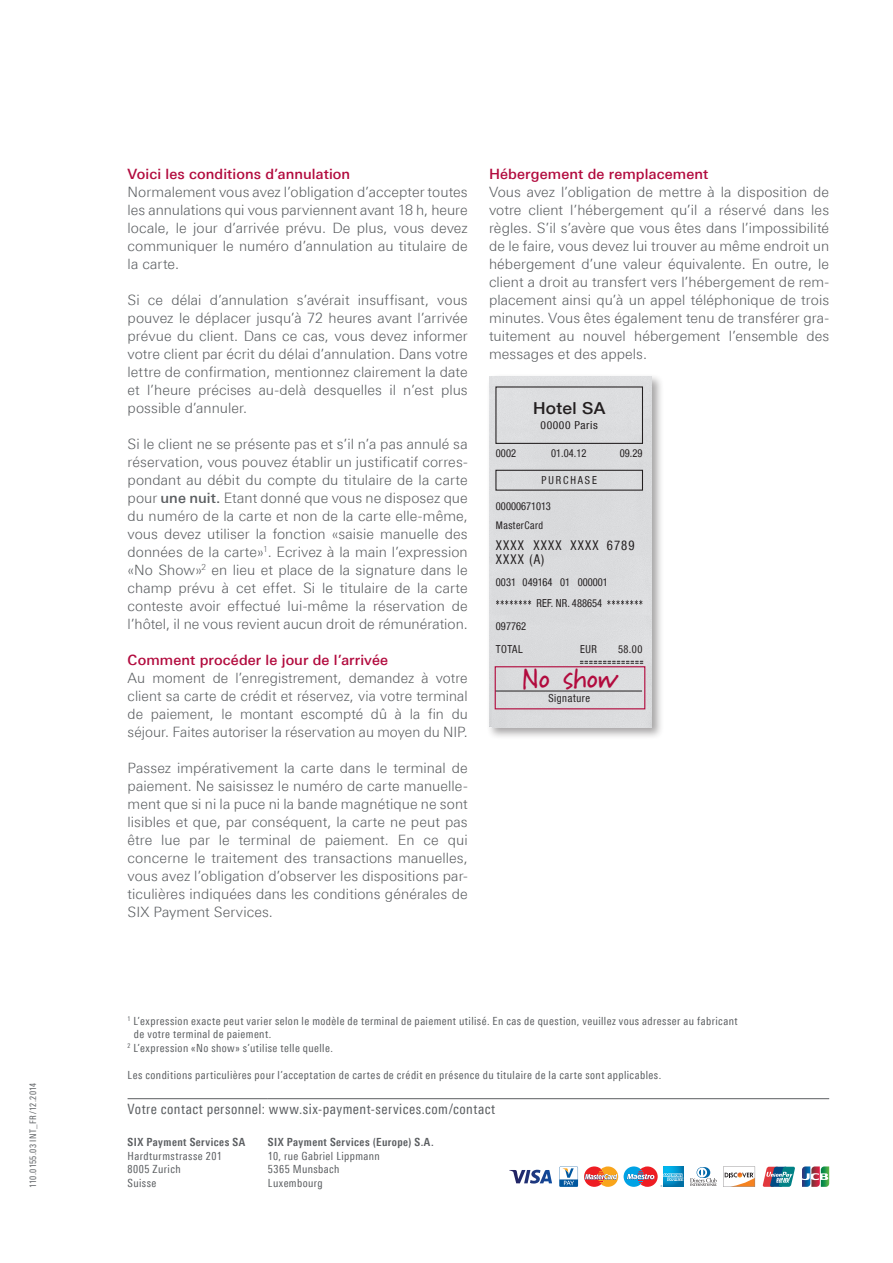
<style>
.page{position:relative;width:893px;height:1263px;background:#fff}
.page>*{position:absolute;margin:0;border:0;box-sizing:border-box;transform-origin:0 0}
.t1{font:700 27px "Marydale";color:#b20b3e}
.t2{font:500 16.5px "Helvetica Neue LT Com";letter-spacing:.02em;color:#231f20;scale:1.05 1}
.t3{font:300 14.25px/18px "Linotype Univers 330";letter-spacing:.005em;color:#5b5e61;text-align:justify}
.t4{font:500 14.25px "Linotype Univers 530";letter-spacing:.005em;color:#b20b3e}
.t5{font:14.25px "Linotype Univers 420 Cn";letter-spacing:.035em;color:#5b5e61}
.t6{font:condensed 13.5px/14.2px "Helvetica Neue LT Com";letter-spacing:.09em;color:#231f20;scale:.95 1}
.t7{font:11.25px/13.5px "Linotype Univers 420 Cn";letter-spacing:.035em;color:#5b5e61}
.t8{font:700 11.25px "Linotype Univers 620 Cn";letter-spacing:.04em;color:#5b5e61}
.t9{font:condensed 10.95px/20.4px "Helvetica Neue LT Com";color:#231f20;scale:.95 1}
.t10{font:condensed 10.95px "Helvetica Neue LT Com";letter-spacing:.05em;color:#231f20;scale:1.05 1}
.t11{font:condensed 10.95px "Helvetica Neue LT Com";letter-spacing:.055em;color:#231f20;scale:.95 1}
.t12{font:condensed 10.95px "Helvetica Neue LT Com";letter-spacing:.18em;color:#231f20;scale:.95 1}
.t13{font:condensed 10.5px "Helvetica Neue LT Com";letter-spacing:.05em;color:#231f20;scale:.95 1}
.t14{font:9px "Linotype Univers 420 Cn";letter-spacing:.035em;color:#5b5e61}
.s1{font-family:"Linotype Univers 530";font-weight:500}
</style>
<div class="page">
<div style="left:486px;top:373px;width:178px;height:367px;background:#231f20;opacity:.4"></div>
<div style="left:489px;top:376px;width:163px;height:351px;background:#dadbdd"></div>
<div style="left:495px;top:386px;width:148px;height:58px;border:1px solid #231f20"></div>
<div style="left:495px;top:470px;width:148px;height:21px;border:1px solid #231f20"></div>
<svg style="left:496px;top:600px;width:35px;height:5px"></svg>
<svg style="left:607px;top:600px;width:35px;height:5px"></svg>
<svg style="left:580px;top:661px;width:63px;height:3px"></svg>
<hr style="left:495px;top:691px;width:147px;height:1px;background:#231f20">
<div style="left:495px;top:666px;width:150px;height:43px;border:1px solid #b20b3e"></div>
<hr style="left:128px;top:1098px;width:140px;height:1px;background:#5b5e61">
<hr style="left:268px;top:1098px;width:561px;height:1px;background:#5b5e61">
<svg style="left:763px;top:1167px;width:32px;height:20px"></svg>
<svg style="left:585px;top:1166px;width:33px;height:21px"></svg>
<svg style="left:802px;top:1166px;width:27px;height:21px"></svg>
<div style="left:624px;top:1166px;width:20px;height:21px;background:#00a2e4;border-radius:50%"></div>
<svg style="left:559px;top:1166px;width:19px;height:21px"></svg>
<svg style="left:690px;top:1167px;width:27px;height:19px"></svg>
<svg style="left:627px;top:1166px;width:57px;height:21px"></svg>
<svg style="left:509px;top:1170px;width:43px;height:13px"></svg>
<svg style="left:723px;top:1166px;width:32px;height:21px"></svg>
<p class="t14" style="left:28px;top:1188px;width:107px;rotate:-90deg">110.0155.03 INT_FR/12.2014</p>
<p class="t4" style="left:128px;top:165px;width:224px">Voici les conditions d’annulation</p>
<p class="t3" style="left:128px;top:183px;width:342px">Normalement vous avez l’obligation d’accepter toutes les annulations qui vous parviennent avant 18 h, heure locale, le jour d’arrivée prévu. De plus, vous devez communiquer le numéro d’annulation au titulaire de la carte.</p>
<p class="t3" style="left:128px;top:291px;width:342px">Si ce délai d’annulation s’avérait insuffisant, vous pouvez le déplacer jusqu’à 72 heures avant l’arrivée prévue du client. Dans ce cas, vous devez informer votre client par écrit du délai d’annulation. Dans votre lettre de confirmation, mentionnez clairement la date et l’heure précises au-delà desquelles il n’est plus possible d’annuler.</p>
<p class="t3" style="left:128px;top:435px;width:342px">Si le client ne se présente pas et s’il n’a pas annulé sa réservation, vous pouvez établir un justificatif corres&shy;pondant au débit du compte du titulaire de la carte pour <span class="s1">une nuit.</span> Etant donné que vous ne disposez que du numéro de la carte et non de la carte elle-même, vous devez utiliser la fonction «saisie manuelle des données de la carte»<sup>1</sup>. Ecrivez à la main l’expression «No Show»<sup>2</sup> en lieu et place de la signature dans le champ prévu à cet effet. Si le titulaire de la carte conteste avoir effectué lui-même la réservation de l’hôtel, il ne vous revient aucun droit de rémunération.</p>
<p class="t4" style="left:128px;top:651px;width:262px">Comment procéder le jour de l’arrivée</p>
<p class="t3" style="left:128px;top:669px;width:342px">Au moment de l’enregistrement, demandez à votre client sa carte de crédit et réservez, via votre terminal de paiement, le montant escompté dû à la fin du séjour. Faites autoriser la réservation au moyen du NIP.</p>
<p class="t3" style="left:128px;top:759px;width:342px">Passez impérativement la carte dans le terminal de paiement. Ne saisissez le numéro de carte manuelle&shy;ment que si ni la puce ni la bande magnétique ne sont lisibles et que, par conséquent, la carte ne peut pas être lue par le terminal de paiement. En ce qui concerne le traitement des transactions manuelles, vous avez l’obligation d’observer les dispositions par&shy;ticulières indiquées dans les conditions générales de SIX Payment Services.</p>
<p class="t4" style="left:489px;top:165px;width:221px">Hébergement de remplacement</p>
<p class="t3" style="left:489px;top:183px;width:342px">Vous avez l’obligation de mettre à la disposition de votre client l’hébergement qu’il a réservé dans les règles. S’il s’avère que vous êtes dans l’impossibilité de le faire, vous devez lui trouver au même endroit un hébergement d’une valeur équivalente. En outre, le client a droit au transfert vers l’hébergement de rem&shy;placement ainsi qu’à un appel téléphonique de trois minutes. Vous êtes également tenu de transférer gra&shy;tuitement au nouvel hébergement l’ensemble des messages et des appels.</p>
<p class="t2" style="left:533px;top:398px;width:70px">Hotel SA</p>
<p class="t10" style="left:541px;top:418px;width:56px">00000 Paris</p>
<p class="t9" style="left:496px;top:442px;width:23px">0002</p>
<p class="t9" style="left:551px;top:442px;width:39px">01.04.12</p>
<p class="t9" style="left:620px;top:442px;width:25px">09.29</p>
<p class="t12" style="left:541px;top:474px;width:60px">PURCHASE</p>
<p class="t9" style="left:496px;top:496px;width:59px">00000671013</p>
<p class="t13" style="left:496px;top:519px;width:51px">MasterCard</p>
<p class="t6" style="left:496px;top:537px;width:147px">XXXX XXXX XXXX 6789<br>XXXX (A)</p>
<p class="t9" style="left:536px;top:572px;width:77px;text-indent:-40px">0031 049164 01 000001<br>REF. NR. 488654</p>
<p class="t9" style="left:496px;top:614px;width:33px;line-height:23px">097762<br>TOTAL</p>
<p class="t9" style="left:580px;top:638px;width:19px">EUR</p>
<p class="t9" style="left:618px;top:638px;width:27px">58.00</p>
<h1 class="t1" style="left:522px;top:663px;width:97px;rotate:-1deg">No show</h1>
<p class="t11" style="left:548px;top:691px;width:45px">Signature</p>
<p class="t7" style="left:128px;top:1014px;width:612px"><sup>1</sup> L’expression exacte peut varier selon le modèle de terminal de paiement utilisé. En cas de question, veuillez vous adresser au fabricant</p>
<p class="t7" style="left:134px;top:1028px;width:139px">de votre terminal de paiement.</p>
<p class="t7" style="left:128px;top:1041px;width:207px"><sup>2</sup> L’expression «No show» s’utilise telle quelle.</p>
<p class="t7" style="left:128px;top:1068px;width:535px">Les conditions particulières pour l’acceptation de cartes de crédit en présence du titulaire de la carte sont applicables.</p>
<p class="t5" style="left:128px;top:1101px;width:369px">Votre contact personnel: www.six-payment-services.com/contact</p>
<p class="t8" style="left:128px;top:1136px;width:119px">SIX Payment Services SA</p>
<p class="t7" style="left:128px;top:1149px;width:96px">Hardturmstrasse 201<br>8005 Zurich<br>Suisse</p>
<p class="t8" style="left:268px;top:1136px;width:167px">SIX Payment Services (Europe) S.A.</p>
<p class="t7" style="left:268px;top:1149px;width:114px">10, rue Gabriel Lippmann<br>5365 Munsbach<br>Luxembourg</p>
</div>
